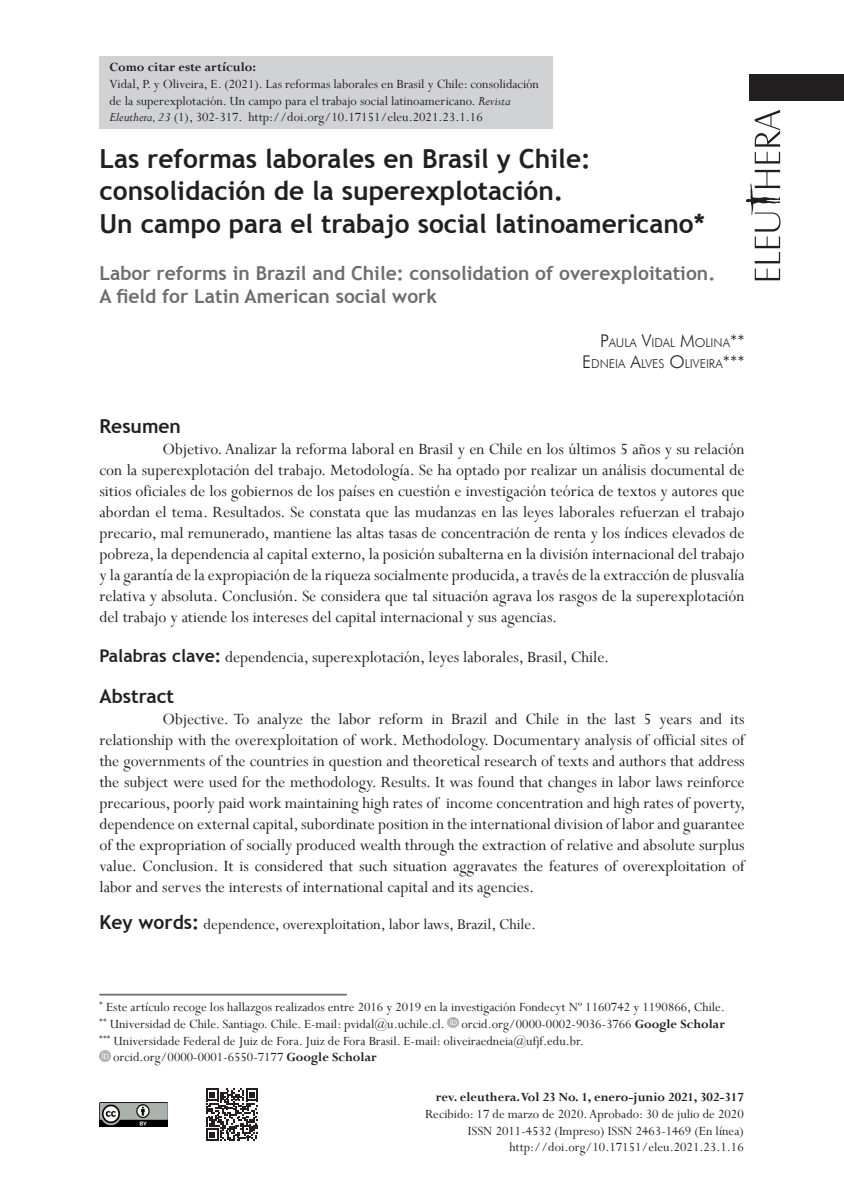
<style>
.page{position:relative;width:844px;height:1191px;background:#fff}
.page>*{position:absolute;margin:0;border:0;box-sizing:border-box;transform-origin:0 0}
.t1{font:700 26.25px/32.6px "Trebuchet MS";color:#231f20}
.t2{font:700 19.25px/23.1px "Trebuchet MS";color:#6c6d70}
.t3{font:700 19.25px "Trebuchet MS";color:#231f20}
.t4{font:17.5px/21px "Perpetua";color:#231f20;text-align:justify}
.t5{font:16.62px "Perpetua";color:#231f20}
.t6{font:14px/16.8px "Perpetua";color:#231f20}
.t7{font:700 14px "Perpetua";color:#231f20}
.t8{font:300 12.25px/21px "Futura BT";color:#231f20;text-align:right}
.s1{font-style:italic}
.s2{font-size:17.5px}
.s3{font-family:"Trebuchet MS";font-weight:700}
.s4{font-family:"Trebuchet MS";font-weight:700;font-size:19.25px}
.s5{font-weight:700}
</style>
<div class="page">
<svg style="left:746px;top:110px;width:34px;height:170px"></svg>
<div style="left:749px;top:74px;width:94px;height:27px;background:#231f20"></div>
<hr style="left:99px;top:993px;width:248px;height:2px;background:#6c6d70">
<svg style="left:447px;top:1017px;width:11px;height:10px"></svg>
<svg style="left:99px;top:1050px;width:11px;height:11px"></svg>
<div style="left:99px;top:56px;width:454px;height:73px;background:#d1d2d4"></div>
<img style="left:99px;top:1103px;width:68px;height:23px">
<svg style="left:206px;top:1088px;width:52px;height:53px"></svg>
<p class="t7" style="left:109px;top:58px;width:148px">Como citar este artículo:</p>
<p class="t6" style="left:109px;top:75px;width:431px">Vidal, P. y Oliveira, E. (2021). Las reformas laborales en Brasil y Chile: consolidación de la superexplotación. Un campo para el trabajo social latinoamericano. <span class="s1">Revista<br>Eleuthera, 23</span> (1), 302-317. http://doi.org/10.17151/eleu.2021.23.1.16</p>
<h1 class="t1" style="left:99px;top:143px;width:607px">Las reformas laborales en Brasil y Chile: consolidación de la superexplotación.<br>Un campo para el trabajo social latinoamericano*</h1>
<p class="t2" style="left:99px;top:261px;width:617px">Labor reforms in Brazil and Chile: consolidation of overexploitation.<br>A field for Latin American social work</p>
<p class="t8" style="left:582px;top:332px;width:164px"><span class="s2">P</span>AULA <span class="s2">V</span>IDAL <span class="s2">M</span>OLINA<span class="s2">**<br>E</span> DNEIA <span class="s2">A</span>LVES <span class="s2">O</span> LIVEIRA<span class="s2">***</span></p>
<p class="t3" style="left:99px;top:414px;width:83px">Resumen</p>
<p class="t4" style="left:99px;top:438px;width:646px;text-indent:63px">Objetivo. Analizar la reforma laboral en Brasil y en Chile en los últimos 5 años y su relación con la superexplotación del trabajo. Metodología. Se ha optado por realizar un análisis documental de sitios oficiales de los gobiernos de los países en cuestión e investigación teórica de textos y autores que abordan el tema. Resultados. Se constata que las mudanzas en las leyes laborales refuerzan el trabajo precario, mal remunerado, mantiene las altas tasas de concentración de renta y los índices elevados de pobreza, la dependencia al capital externo, la posición subalterna en la división internacional del trabajo y la garantía de la expropiación de la riqueza socialmente producida, a través de la extracción de plusvalía relativa y absoluta. Conclusión. Se considera que tal situación agrava los rasgos de la superexplotación del trabajo y atiende los intereses del capital internacional y sus agencias.</p>
<p class="t4" style="left:99px;top:646px;width:511px"><span class="s3">Palabras clave:</span> dependencia, superexplotación, leyes laborales, Brasil, Chile.</p>
<p class="t3" style="left:99px;top:683px;width:76px">Abstract</p>
<p class="t4" style="left:99px;top:707px;width:647px;text-indent:63px">Objective. To analyze the labor reform in Brazil and Chile in the last 5 years and its relationship with the overexploitation of work. Methodology. Documentary analysis of official sites of the governments of the countries in question and theoretical research of texts and authors that address the subject were used for the methodology. Results. It was found that changes in labor laws reinforce precarious, poorly paid work maintaining high rates of income concentration and high rates of poverty, dependence on external capital, subordinate position in the international division of labor and guarantee of the expropriation of socially produced wealth through the extraction of relative and absolute surplus value. Conclusion. It is considered that such situation aggravates the features of overexploitation of labor and serves the interests of international capital and its agencies.</p>
<p class="t5" style="left:99px;top:914px;width:438px"><span class="s4">Key words:</span> dependence, overexploitation, labor laws, Brazil, Chile.</p>
<p class="t6" style="left:99px;top:998px;width:626px"><sup>*</sup> Este artículo recoge los hallazgos realizados entre 2016 y 2019 en la investigación Fondecyt Nº 1160742 y 1190866, Chile.</p>
<p class="t6" style="left:99px;top:1015px;width:627px"><sup>**</sup> Universidad de Chile. Santiago. Chile. E-mail: pvidal@u.uchile.cl. orcid.org/0000-0002-9036-3766 <span class="s5">Google Scholar</span></p>
<p class="t6" style="left:99px;top:1031px;width:486px"><sup>***</sup> Universidade Federal de Juiz de Fora. Juiz de Fora Brasil. E-mail: oliveiraedneia@ufjf.edu.br.</p>
<p class="t6" style="left:113px;top:1048px;width:265px">orcid.org/0000-0001-6550-7177 <span class="s5">Google Scholar</span></p>
<p class="t7" style="left:435px;top:1088px;width:309px">rev. eleuthera. Vol 23 No. 1, enero-junio 2021, 302-317</p>
<p class="t6" style="left:425px;top:1105px;width:320px;text-align:right">Recibido: 17 de marzo de 2020. Aprobado: 30 de julio de 2020<br>ISSN 2011-4532 (Impreso) ISSN 2463-1469 (En línea) http://doi.org/10.17151/eleu.2021.23.1.16</p>
</div>
